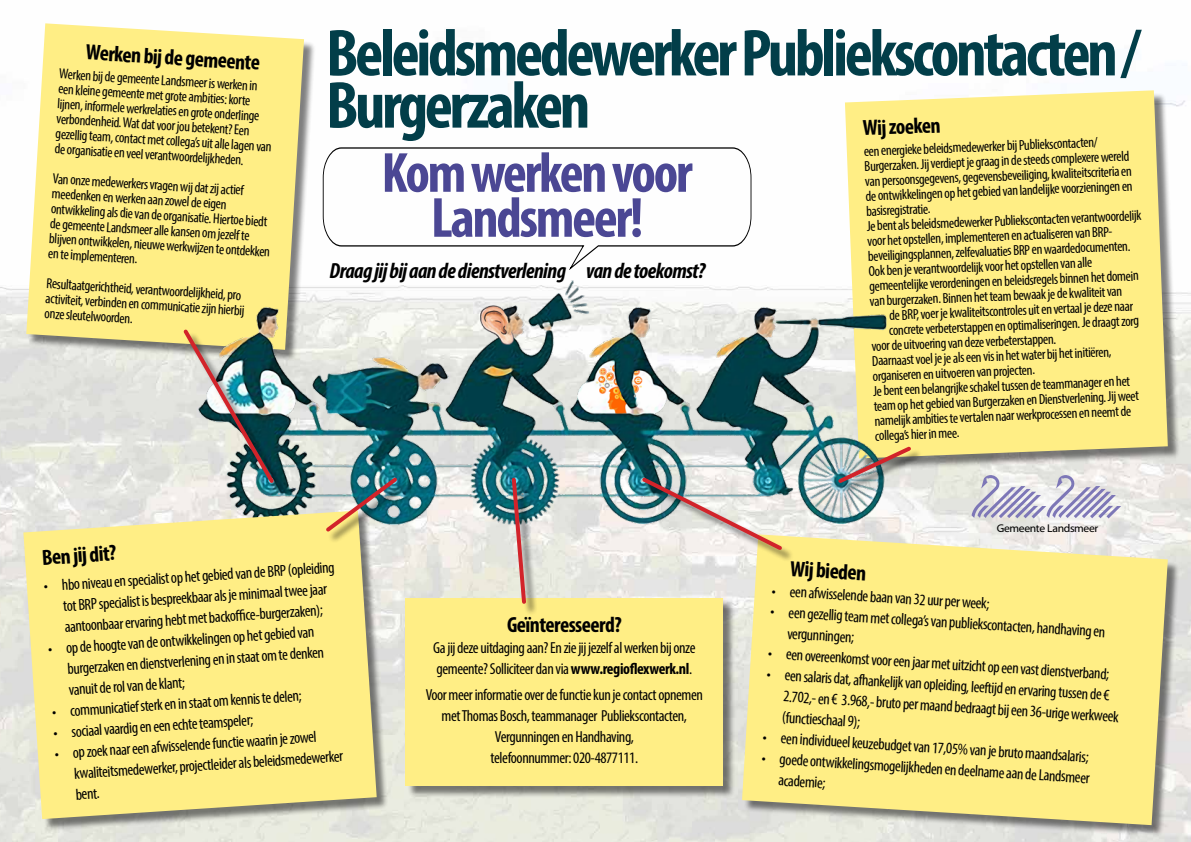
<style>
.page{position:relative;width:1191px;height:842px;background:#fff}
.page>*{position:absolute;margin:0;border:0;box-sizing:border-box;transform-origin:0 0}
.t1{font:700 condensed 67px/52.2px "Myriad Pro";letter-spacing:-.05em;color:#023e49}
.t2{font:700 condensed 57px/45px "Myriad Pro";letter-spacing:-.04em;color:#4b4794;text-align:center}
.t3{font:700 condensed 22px "Myriad Pro";letter-spacing:-.025em;color:#000}
.t4{font:italic 700 condensed 22px "Myriad Pro";letter-spacing:-.025em;color:#000}
.t5{font:condensed 16px/21px "Myriad Pro";letter-spacing:-.025em;color:#000}
.t6{font:condensed 14.5px/15px "Myriad Pro";color:#000}
.t7{font:11.3px "Myriad Web Pro";letter-spacing:-.03em;color:#000}
.s1{font-weight:700}
</style>
<div class="page">
<img style="left:0;top:100px;width:1191px;height:742px">
<div style="left:28px;top:25px;width:288px;height:337px;background:#000;opacity:.5"></div>
<svg style="left:26px;top:23px;width:278px;height:327px;background:#fbeb8e"></svg>
<div style="left:846px;top:92px;width:334px;height:379px;background:#000;opacity:.5"></div>
<div style="left:845px;top:90px;width:322px;height:368px;background:#ffee85"></div>
<img style="left:184px;top:262px;width:722px;height:284px">
<div style="left:744px;top:536px;width:436px;height:301px;background:#000;opacity:.5"></div>
<svg style="left:742px;top:534px;width:425px;height:291px;background:#f9e98c"></svg>
<div style="left:25px;top:512px;width:364px;height:319px;background:#000;opacity:.5"></div>
<svg style="left:23px;top:511px;width:354px;height:308px;background:#f7e88b"></svg>
<div style="left:407px;top:600px;width:329px;height:198px;background:#000;opacity:.5"></div>
<div style="left:405px;top:598px;width:318px;height:188px;background:#ffee85"></div>
<svg style="left:322px;top:147px;width:430px;height:123px"></svg>
<div style="left:328px;top:479px;width:81px;height:65px;background:#000;opacity:.5"></div>
<img style="left:322px;top:474px;width:78px;height:61px">
<div style="left:514px;top:479px;width:24px;height:137px;background:#000;opacity:.5"></div>
<svg style="left:509px;top:475px;width:19px;height:131px;background:#a39591"></svg>
<div style="left:644px;top:479px;width:150px;height:83px;background:#000;opacity:.5"></div>
<img style="left:639px;top:474px;width:146px;height:79px">
<div style="left:840px;top:449px;width:83px;height:46px;background:#000;opacity:.5"></div>
<img style="left:835px;top:443px;width:79px;height:43px">
<div style="left:185px;top:331px;width:101px;height:164px;background:#000;opacity:.5"></div>
<img style="left:180px;top:326px;width:97px;height:160px">
<svg style="left:971px;top:475px;width:150px;height:43px"></svg>
<h3 class="t3" style="left:87px;top:38px;width:176px;rotate:4deg">Werken bij de gemeente</h3>
<p class="t6" style="left:59px;top:67px;width:218px;rotate:3deg">Werken bij de gemeente Landsmeer is werken in een kleine gemeente met grote ambities: korte lijnen, informele werkrelaties en grote onderlinge verbondenheid. Wat dat voor jou betekent? Een gezellig team, contact met collega’s uit alle lagen van de organisatie en veel verantwoordelijkheden.</p>
<p class="t6" style="left:52px;top:172px;width:223px;rotate:3deg">Van onze medewerkers vragen wij dat zij actief meedenken en werken aan zowel de eigen ontwikkeling als die van de organisatie. Hiertoe biedt de gemeente Landsmeer alle kansen om jezelf te blijven ontwikkelen, nieuwe werkwijzen te ontdekken en te implementeren.</p>
<p class="t6" style="left:46px;top:276px;width:201px;rotate:3deg">Resultaatgerichtheid, verantwoordelijkheid, pro activiteit, verbinden en communicatie zijn hierbij onze sleutelwoorden.</p>
<h1 class="t1" style="left:326px;top:26px;width:816px">Beleidsmedewerker Publiekscontacten /<br>Burgerzaken</h1>
<h3 class="t3" style="left:862px;top:114px;width:79px;rotate:-2deg">Wij zoeken</h3>
<p class="t6" style="left:863px;top:143px;width:276px;rotate:-2deg">een energieke beleidsmedewerker bij Publiekscontacten/ Burgerzaken. Jij verdiept je graag in de steeds complexere wereld van persoonsgegevens, gegevensbeveiliging, kwaliteitscriteria en de ontwikkelingen op het gebied van landelijke voorzieningen en basisregistratie.<br>Je bent als beleidsmedewerker Publiekscontacten verantwoordelijk voor het opstellen, implementeren en actualiseren van BRP&shy;beveiligingsplannen, zelfevaluaties BRP en waardedocumenten.<br>Ook ben je verantwoordelijk voor het opstellen van alle gemeentelijke verordeningen en beleidsregels binnen het domein van burgerzaken. Binnen het team bewaak je de kwaliteit van</p>
<h2 class="t2" style="left:381px;top:149px;width:312px">Kom werken voor<br>Landsmeer!</h2>
<h3 class="t4" style="left:330px;top:257px;width:377px">Draag jij bij aan de dienstverlening van de toekomst?</h3>
<p class="t6" style="left:889px;top:307px;width:245px;rotate:-2deg">de BRP, voer je kwaliteitscontroles uit en vertaal je deze naar</p>
<p class="t6" style="left:888px;top:322px;width:252px;rotate:-2deg">concrete verbeterstappen en optimaliseringen. Je draagt zorg</p>
<p class="t6" style="left:871px;top:338px;width:186px;rotate:-2deg">voor de uitvoering van deze verbeterstappen.</p>
<p class="t6" style="left:872px;top:353px;width:241px;rotate:-2deg">Daarnaast voel je je als een vis in het water bij het initiëren,</p>
<p class="t6" style="left:872px;top:368px;width:164px;rotate:-2deg">organiseren en uitvoeren van projecten.</p>
<p class="t6" style="left:873px;top:383px;width:258px;rotate:-2deg">Je bent een belangrijke schakel tussen de teammanager en het</p>
<p class="t6" style="left:873px;top:398px;width:267px;rotate:-2deg">team op het gebied van Burgerzaken en Dienstverlening. Jij weet</p>
<p class="t6" style="left:874px;top:413px;width:258px;rotate:-2deg">namelijk ambities te vertalen naar werkprocessen en neemt de</p>
<p class="t6" style="left:874px;top:428px;width:86px;rotate:-2deg">collega’s hier in mee.</p>
<p class="t7" style="left:996px;top:521px;width:103px">Gemeente Landsmeer</p>
<h3 class="t3" style="left:41px;top:544px;width:76px;rotate:-4deg">Ben jij dit?</h3>
<p class="t5" style="left:43px;top:576px;width:293px;text-align:center;rotate:-4deg">• hbo niveau en specialist op het gebied van de BRP (opleiding tot BRP specialist is bespreekbaar als je minimaal twee jaar aantoonbaar ervaring hebt met backoffi ce-burgerzaken);</p>
<p class="t5" style="left:65px;top:638px;width:259px;text-indent:-18px;rotate:-4deg">• op de hoogte van de ontwikkelingen op het gebied van burgerzaken en dienstverlening en in staat om te denken vanuit de rol van de klant;</p>
<p class="t5" style="left:51px;top:702px;width:251px;rotate:-4deg">• communicatief sterk en in staat om kennis te delen;</p>
<p class="t5" style="left:53px;top:722px;width:202px;rotate:-4deg">• sociaal vaardig en een echte teamspeler;</p>
<p class="t5" style="left:72px;top:742px;width:271px;text-indent:-18px;rotate:-4deg">• op zoek naar een afwisselende functie waarin je zowel kwaliteitsmedewerker, projectleider als beleidsmedewerker bent.</p>
<h3 class="t3" style="left:507px;top:611px;width:116px">Geïnteresseerd?</h3>
<p class="t5" style="left:433px;top:637px;width:264px">Ga jij deze uitdaging aan? En zie jij jezelf al werken bij onze gemeente? Solliciteer dan via <span class="s1">www.regioflexwerk.nl</span>.</p>
<p class="t5" style="left:426px;top:684px;width:279px;text-align:center">Voor meer informatie over de functie kun je contact opnemen met Thomas Bosch, teammanager Publiekscontacten, Vergunningen en Handhaving,<br>telefoonnummer: 020-4877111.</p>
<h3 class="t3" style="left:791px;top:554px;width:78px;rotate:4deg">Wij bieden</h3>
<p class="t5" style="left:772px;top:579px;width:219px;rotate:4deg">• een afwisselende baan van 32 uur per week;</p>
<p class="t5" style="left:789px;top:600px;width:319px;line-height:22px;text-indent:-18px;rotate:4deg">• een gezellig team met collega’s van publiekscontacten, handhaving en vergunningen;</p>
<p class="t5" style="left:769px;top:641px;width:343px;rotate:4deg">• een overeenkomst voor een jaar met uitzicht op een vast dienstverband;</p>
<p class="t5" style="left:786px;top:663px;width:337px;line-height:21.5px;text-indent:-18px;rotate:4deg">• een salaris dat, afhankelijk van opleiding, leeftijd en ervaring tussen de €<br>2.702,- en € 3.968,- bruto per maand bedraagt bij een 36-urige werkweek (functieschaal 9);</p>
<p class="t5" style="left:764px;top:725px;width:328px;rotate:4deg">• een individueel keuzebudget van 17,05% van je bruto maandsalaris;</p>
<p class="t5" style="left:780px;top:747px;width:312px;line-height:22px;text-indent:-18px;rotate:4deg">• goede ontwikkelingsmogelijkheden en deelname aan de Landsmeer academie;</p>
</div>
